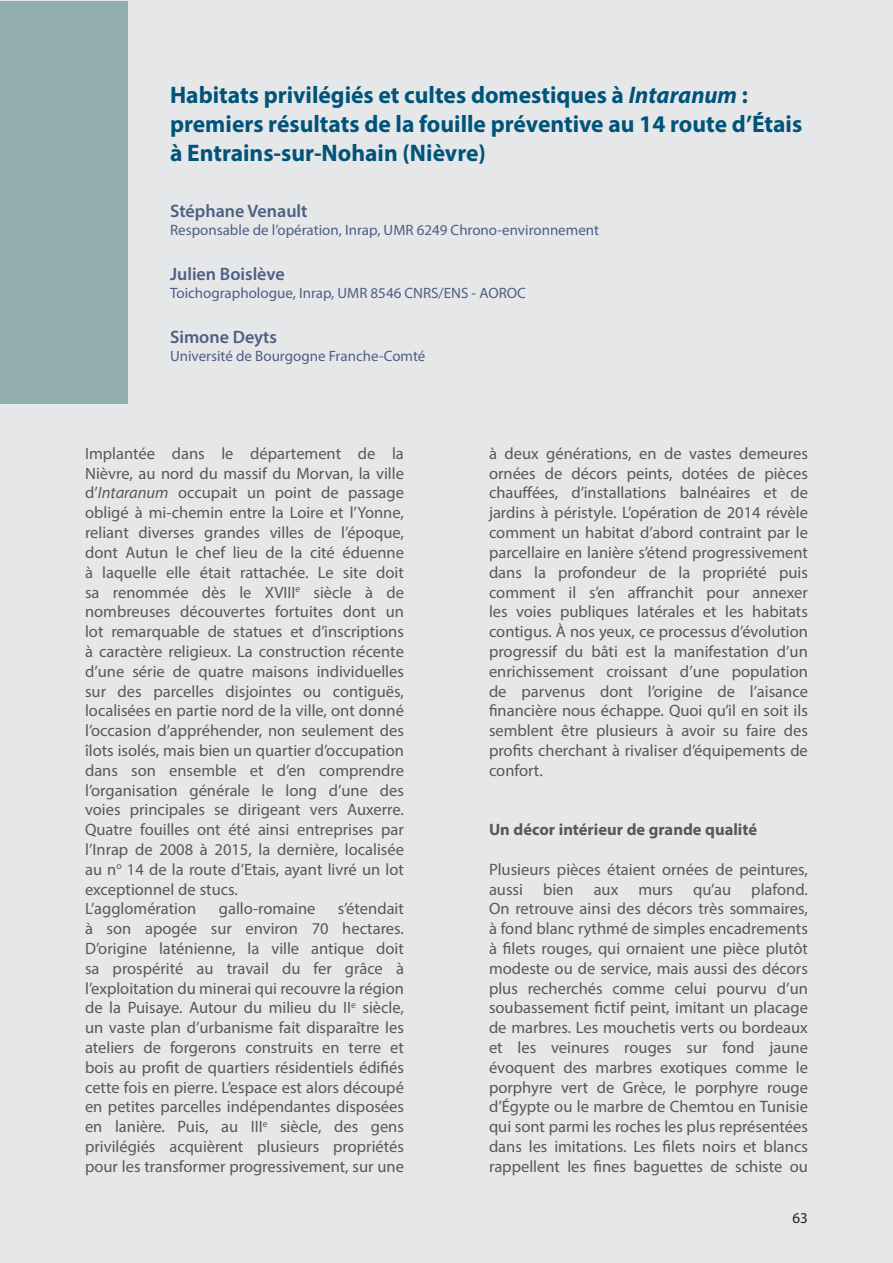
<style>
.page{position:relative;width:893px;height:1263px;background:#e6e7e9}
.page>*{position:absolute;margin:0;border:0;box-sizing:border-box;transform-origin:0 0}
.t1{font:700 24px/28.8px "Myriad Pro";color:#00547a}
.t2{font:600 18px "Myriad Pro";color:#4d5f83}
.t3{font:16.5px/19.8px "Myriad Pro";color:#57585a;text-align:justify}
.t4{font:700 16.5px "Myriad Pro";color:#57585a}
.t5{font:15px "Myriad Pro";color:#4d5f83}
.t6{font:15px "Myriad Pro";color:#231f20}
.s1{font-style:italic}
</style>
<div class="page">
<div style="left:0;top:2px;width:128px;height:402px;background:#93aeaf"></div>
<h1 class="t1" style="left:170px;top:80px;width:634px">Habitats privilégiés et cultes domestiques à <span class="s1">Intaranum</span> : premiers résultats de la fouille préventive au 14 route d’Étais à Entrains-sur-Nohain (Nièvre)</h1>
<p class="t2" style="left:170px;top:200px;width:139px">Stéphane Venault</p>
<p class="t5" style="left:170px;top:221px;width:430px">Responsable de l’opération, Inrap, UMR 6249 Chrono-environnement</p>
<p class="t2" style="left:170px;top:263px;width:116px">Julien Boislève</p>
<p class="t5" style="left:170px;top:284px;width:357px">Toichographologue, Inrap, UMR 8546 CNRS/ENS - AOROC</p>
<p class="t2" style="left:170px;top:326px;width:109px">Simone Deyts</p>
<p class="t5" style="left:170px;top:347px;width:257px">Université de Bourgogne Franche-Comté</p>
<p class="t3" style="left:85px;top:443px;width:320px;text-align:left">Implantée dans le département de la Nièvre, au nord du massif du Morvan, la ville d’<span class="s1">Intaranum</span> occupait un point de passage obligé à mi-chemin entre la Loire et l’Yonne, reliant diverses grandes villes de l’époque, dont Autun le chef lieu de la cité éduenne à laquelle elle était rattachée. Le site doit sa renommée dès le XVIII<sup>e</sup> siècle à de nombreuses découvertes fortuites dont un lot remarquable de statues et d’inscriptions à caractère religieux. La construction récente d’une série de quatre maisons individuelles sur des parcelles disjointes ou contiguës, localisées en partie nord de la ville, ont donné l’occasion d’appréhender, non seulement des îlots isolés, mais bien un quartier d’occupation dans son ensemble et d’en comprendre l’organisation générale le long d’une des voies principales se dirigeant vers Auxerre.<br>Quatre fouilles ont été ainsi entreprises par l’Inrap de 2008 à 2015, la dernière, localisée au n<sup>o</sup> 14 de la route d’Etais, ayant livré un lot exceptionnel de stucs.<br>L’agglomération</p>
<p class="t3" style="left:85px;top:899px;width:320px;text-indent:253px">s’étendait à son apogée sur environ 70 hectares.<br>D’origine laténienne, la ville antique doit sa prospérité au travail du fer grâce à l’exploitation du minerai qui recouvre la région de la Puisaye. Autour du milieu du II<sup>e</sup> siècle, un vaste plan d’urbanisme fait disparaître les ateliers de forgerons construits en terre et bois au profit de quartiers résidentiels édifiés cette fois en pierre. L’espace est alors découpé en petites parcelles indépendantes disposées en lanière. Puis, au III<sup>e</sup> siècle, des gens privilégiés acquièrent plusieurs propriétés pour les transformer progressivement, sur une</p>
<p class="t3" style="left:219px;top:899px;width:98px">gallo-romaine</p>
<p class="t3" style="left:489px;top:443px;width:320px">à deux générations, en de vastes demeures ornées de décors peints, dotées de pièces chauffées, d’installations balnéaires et de jardins à péristyle. L’opération de 2014 révèle comment un habitat d’abord contraint par le parcellaire en lanière s’étend progressivement dans la profondeur de la propriété puis comment il s’en affranchit pour annexer les voies publiques latérales et les habitats contigus. À nos yeux, ce processus d’évolution progressif du bâti est la manifestation d’un enrichissement croissant d’une population de parvenus dont l’origine de l’aisance financière nous échappe. Quoi qu’il en soit ils semblent être plusieurs à avoir su faire des profits cherchant à rivaliser d’équipements de confort.</p>
<p class="t4" style="left:489px;top:819px;width:270px">Un décor intérieur de grande qualité</p>
<p class="t3" style="left:489px;top:859px;width:320px">Plusieurs pièces étaient ornées de peintures, aussi bien aux murs qu’au plafond.<br>On retrouve ainsi des décors très sommaires, à fond blanc rythmé de simples encadrements à filets rouges, qui ornaient une pièce plutôt modeste ou de service, mais aussi des décors plus recherchés comme celui pourvu d’un soubassement fictif peint, imitant un placage de marbres. Les mouchetis verts ou bordeaux et les veinures rouges sur fond jaune évoquent des marbres exotiques comme le porphyre vert de Grèce, le porphyre rouge d’Égypte ou le marbre de Chemtou en Tunisie qui sont parmi les roches les plus représentées dans les imitations. Les filets noirs et blancs rappellent les fines baguettes de schiste ou</p>
<p class="t6" style="left:792px;top:1209px;width:17px">63</p>
</div>
